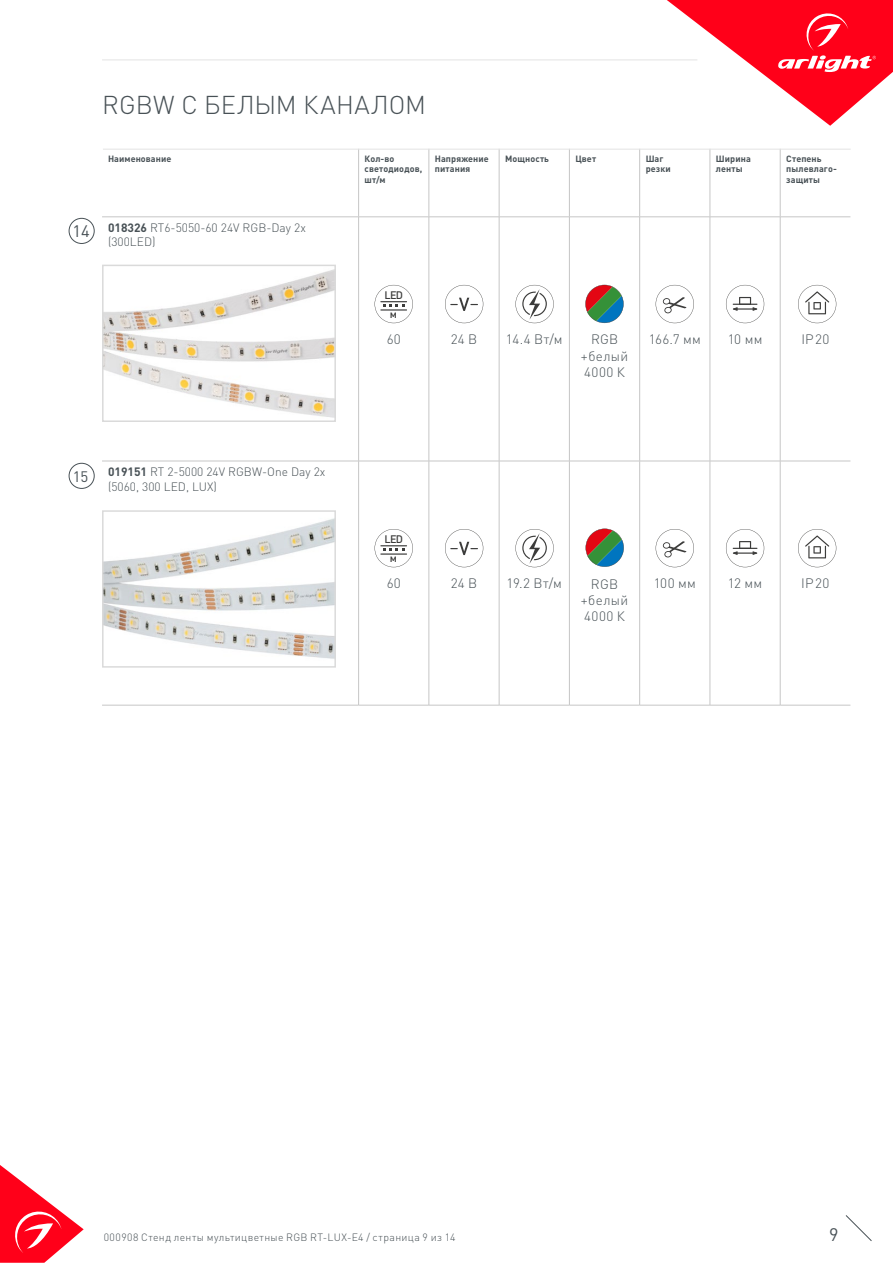
<style>
.page{position:relative;width:893px;height:1263px;background:#fff}
.page>*{position:absolute;margin:0;border:0;box-sizing:border-box;transform-origin:0 0}
.t1{font:300 25.5px "DIN Pro";letter-spacing:.01em;color:#485156}
.t2{font:18px "DIN Pro";color:#485156}
.t3{font:16.5px "DIN Pro";color:#485156}
.t4{font:15px "DIN Pro";color:#485156}
.t5{font:300 13.5px/16.2px "DIN Pro";letter-spacing:.02em;color:#485156;text-align:center}
.t6{font:300 12px/14.4px "DIN Pro";color:#485156}
.t7{font:500 10.8px/19.4px "DIN Pro";letter-spacing:-.06em;color:#3c3c3b;text-align:center}
.t8{font:300 10.5px "DIN Pro";letter-spacing:.04em;color:#485156}
.t9{font:700 9px/10.8px "DIN Pro";letter-spacing:.01em;color:#485156}
.s1{font-weight:700}
</style>
<div class="page">
<svg style="left:0;top:1165px;width:84px;height:98px"></svg>
<svg style="left:845px;top:1215px;width:27px;height:26px"></svg>
<svg style="left:667px;top:0;width:226px;height:126px"></svg>
<hr style="left:102px;top:60px;width:595px;height:1px;background:#e3e3e3">
<svg style="left:586px;top:529px;width:38px;height:38px"></svg>
<hr style="left:358px;top:149px;width:1px;height:68px;background:#c6c6c6">
<hr style="left:429px;top:149px;width:1px;height:68px;background:#c6c6c6">
<hr style="left:499px;top:149px;width:1px;height:68px;background:#c6c6c6">
<hr style="left:569px;top:149px;width:1px;height:68px;background:#c6c6c6">
<hr style="left:639px;top:149px;width:1px;height:68px;background:#c6c6c6">
<hr style="left:710px;top:149px;width:1px;height:68px;background:#c6c6c6">
<hr style="left:780px;top:149px;width:1px;height:68px;background:#c6c6c6">
<hr style="left:102px;top:217px;width:257px;height:1px;background:#c6c6c6">
<hr style="left:359px;top:217px;width:70px;height:1px;background:#c6c6c6">
<hr style="left:358px;top:217px;width:1px;height:244px;background:#c6c6c6">
<hr style="left:429px;top:217px;width:70px;height:1px;background:#c6c6c6">
<hr style="left:429px;top:217px;width:1px;height:244px;background:#c6c6c6">
<hr style="left:499px;top:217px;width:70px;height:1px;background:#c6c6c6">
<hr style="left:499px;top:217px;width:1px;height:244px;background:#c6c6c6">
<hr style="left:569px;top:217px;width:71px;height:1px;background:#c6c6c6">
<hr style="left:569px;top:217px;width:1px;height:244px;background:#c6c6c6">
<hr style="left:640px;top:217px;width:70px;height:1px;background:#c6c6c6">
<hr style="left:639px;top:217px;width:1px;height:244px;background:#c6c6c6">
<hr style="left:710px;top:217px;width:70px;height:1px;background:#c6c6c6">
<hr style="left:710px;top:217px;width:1px;height:244px;background:#c6c6c6">
<hr style="left:780px;top:217px;width:70px;height:1px;background:#c6c6c6">
<hr style="left:780px;top:217px;width:1px;height:244px;background:#c6c6c6">
<hr style="left:102px;top:461px;width:257px;height:1px;background:#c6c6c6">
<hr style="left:359px;top:461px;width:70px;height:1px;background:#c6c6c6">
<hr style="left:358px;top:461px;width:1px;height:244px;background:#c6c6c6">
<hr style="left:429px;top:461px;width:70px;height:1px;background:#c6c6c6">
<hr style="left:429px;top:461px;width:1px;height:244px;background:#c6c6c6">
<hr style="left:499px;top:461px;width:70px;height:1px;background:#c6c6c6">
<hr style="left:499px;top:461px;width:1px;height:244px;background:#c6c6c6">
<hr style="left:569px;top:461px;width:71px;height:1px;background:#c6c6c6">
<hr style="left:569px;top:461px;width:1px;height:244px;background:#c6c6c6">
<hr style="left:640px;top:461px;width:70px;height:1px;background:#c6c6c6">
<hr style="left:639px;top:461px;width:1px;height:244px;background:#c6c6c6">
<hr style="left:710px;top:461px;width:70px;height:1px;background:#c6c6c6">
<hr style="left:710px;top:461px;width:1px;height:244px;background:#c6c6c6">
<hr style="left:780px;top:461px;width:70px;height:1px;background:#c6c6c6">
<hr style="left:780px;top:461px;width:1px;height:244px;background:#c6c6c6">
<hr style="left:102px;top:705px;width:257px;height:1px;background:#c6c6c6">
<hr style="left:359px;top:705px;width:70px;height:1px;background:#c6c6c6">
<hr style="left:429px;top:705px;width:70px;height:1px;background:#c6c6c6">
<hr style="left:499px;top:705px;width:70px;height:1px;background:#c6c6c6">
<hr style="left:569px;top:705px;width:71px;height:1px;background:#c6c6c6">
<hr style="left:640px;top:705px;width:70px;height:1px;background:#c6c6c6">
<hr style="left:710px;top:705px;width:70px;height:1px;background:#c6c6c6">
<hr style="left:780px;top:705px;width:70px;height:1px;background:#c6c6c6">
<div style="left:69px;top:218px;width:25px;height:26px;border:1px solid #485156;border-radius:50%"></div>
<div style="left:69px;top:463px;width:25px;height:26px;border:1px solid #485156;border-radius:50%"></div>
<hr style="left:103px;top:149px;width:748px;height:1px;background:#e3e3e3">
<svg style="left:445px;top:529px;width:38px;height:38px"></svg>
<svg style="left:375px;top:529px;width:38px;height:38px"></svg>
<svg style="left:798px;top:529px;width:38px;height:38px"></svg>
<svg style="left:515px;top:529px;width:39px;height:38px"></svg>
<svg style="left:726px;top:529px;width:38px;height:38px"></svg>
<svg style="left:585px;top:285px;width:39px;height:38px"></svg>
<svg style="left:798px;top:285px;width:38px;height:38px"></svg>
<svg style="left:515px;top:285px;width:39px;height:38px"></svg>
<svg style="left:445px;top:285px;width:38px;height:38px"></svg>
<svg style="left:375px;top:285px;width:38px;height:38px"></svg>
<svg style="left:726px;top:285px;width:38px;height:38px"></svg>
<svg style="left:656px;top:285px;width:38px;height:38px"></svg>
<svg style="left:656px;top:529px;width:38px;height:38px"></svg>
<img style="left:105px;top:270px;width:228px;height:148px">
<div style="left:102px;top:265px;width:234px;height:157px;border:2px solid #dadada"></div>
<img style="left:105px;top:518px;width:228px;height:141px">
<div style="left:102px;top:510px;width:234px;height:158px;border:2px solid #dadada"></div>
<h1 class="t1" style="left:102px;top:87px;width:325px">RGBW С БЕЛЫМ КАНАЛОМ</h1>
<h3 class="t3" style="left:73px;top:220px;width:19px">14</h3>
<p class="t9" style="left:108px;top:153px;width:65px">Наименование</p>
<p class="t9" style="left:365px;top:153px;width:59px">Кол-во светодиодов, шт/м</p>
<p class="t9" style="left:435px;top:153px;width:55px">Напряжение питания</p>
<p class="t9" style="left:505px;top:153px;width:45px">Мощность</p>
<p class="t9" style="left:575px;top:153px;width:22px">Цвет</p>
<p class="t9" style="left:646px;top:153px;width:27px">Шаг резки</p>
<p class="t9" style="left:716px;top:153px;width:36px">Ширина ленты</p>
<p class="t9" style="left:786px;top:153px;width:52px">Степень пылевлаго&shy;защиты</p>
<h3 class="t6" style="left:108px;top:220px;width:199px"><span class="s1">018326</span> RT6-5050-60 24V RGB-Day 2x (300LED)</h3>
<p class="t7" style="left:384px;top:285px;width:20px">LED м</p>
<h3 class="t5" style="left:387px;top:331px;width:15px">60</h3>
<h3 class="t5" style="left:451px;top:331px;width:28px">24 В</h3>
<h3 class="t5" style="left:506px;top:331px;width:58px">14.4 Вт/м</h3>
<h3 class="t5" style="left:581px;top:331px;width:49px">RGB +белый<br>4000 К</h3>
<h3 class="t5" style="left:649px;top:331px;width:54px">166.7 мм</h3>
<h3 class="t5" style="left:728px;top:331px;width:36px">10 мм</h3>
<h3 class="t5" style="left:801px;top:331px;width:30px">IP20</h3>
<h3 class="t4" style="left:73px;top:466px;width:17px">15</h3>
<h3 class="t6" style="left:108px;top:464px;width:219px"><span class="s1">019151</span> RT 2-5000 24V RGBW-One Day 2x (5060, 300 LED, LUX)</h3>
<p class="t7" style="left:384px;top:529px;width:20px">LED м</p>
<h3 class="t5" style="left:387px;top:575px;width:15px">60</h3>
<h3 class="t5" style="left:451px;top:575px;width:28px">24 В</h3>
<h3 class="t5" style="left:507px;top:575px;width:57px">19.2 Вт/м</h3>
<h3 class="t5" style="left:581px;top:575px;width:49px">RGB +белый<br>4000 К</h3>
<h3 class="t5" style="left:654px;top:575px;width:44px">100 мм</h3>
<h3 class="t5" style="left:728px;top:575px;width:36px">12 мм</h3>
<h3 class="t5" style="left:801px;top:575px;width:30px">IP20</h3>
<p class="t8" style="left:104px;top:1230px;width:353px">000908 Стенд ленты мультицветные RGB RT-LUX-E4 / страница 9 из 14</p>
<h2 class="t2" style="left:829px;top:1222px;width:11px">9</h2>
</div>
